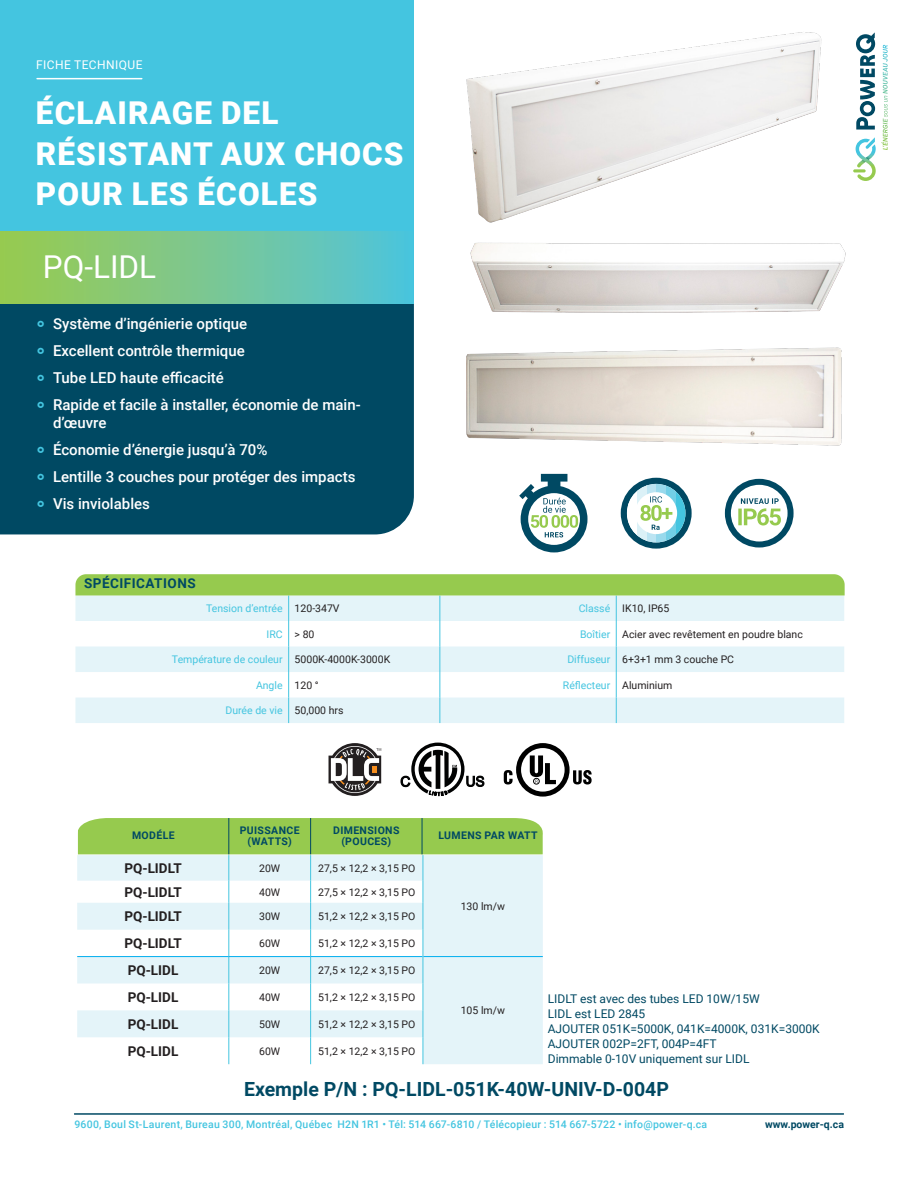
<style>
.page{position:relative;width:918px;height:1188px;background:#fff}
.page>*{position:absolute;margin:0;border:0;box-sizing:border-box;transform-origin:0 0}
.t1{font:900 31.5px/40.5px "Roboto";letter-spacing:.035em;color:#fff}
.t2{font:31.5px "Roboto";color:#fff}
.t3{font:700 19.5px "Roboto";color:#004963}
.t4{font:500 15px/27px "Roboto";color:#fff}
.t5{font:700 13.5px "Roboto";color:#231f20}
.t6{font:700 13.5px "Roboto";letter-spacing:.035em;color:#004963}
.t7{font:12px/15px "Roboto";color:#004963}
.t8{font:12px "Roboto";letter-spacing:.035em;color:#fff}
.t9{font:10.5px "Roboto";color:#231f20}
.t10{font:10.5px "Roboto";color:#44c5e0}
.t11{font:500 10.5px "Roboto";letter-spacing:.02em;color:#44c5e0}
.t12{font:700 10.5px/10.5px "Roboto";letter-spacing:.035em;color:#004963;text-align:center}
.t13{font:700 10.5px "Roboto";color:#004963}
.s1{font-weight:700;font-size:24px;color:#44c5e0}
.s2{color:#231f20}
.s3{color:#44c5e0}
</style>
<div class="page">
<div style="left:0;top:303px;width:414px;height:231px;background:#004963"></div>
<div style="left:0;top:0;width:414px;height:303px;background:#44c5e0"></div>
<div style="left:0;top:231px;width:414px;height:72px;background:linear-gradient(to right,#9dca4c,#51c4db)"></div>
<hr style="left:74px;top:1114px;width:770px;height:1px;background:#004963">
<svg style="left:856px;top:32px;width:19px;height:98px"></svg>
<svg style="left:853px;top:137px;width:23px;height:44px"></svg>
<svg style="left:883px;top:45px;width:5px;height:44px"></svg>
<hr style="left:37px;top:78px;width:105px;height:1px;background:#fff">
<svg style="left:75px;top:574px;width:770px;height:149px"></svg>
<svg style="left:329px;top:743px;width:52px;height:53px"></svg>
<svg style="left:400px;top:743px;width:85px;height:53px"></svg>
<svg style="left:504px;top:743px;width:88px;height:54px"></svg>
<hr style="left:77px;top:956px;width:152px;height:1px;background:#00aeef">
<svg style="left:78px;top:818px;width:465px;height:246px"></svg>
<hr style="left:422px;top:818px;width:1px;height:36px;background:#004963">
<hr style="left:228px;top:818px;width:1px;height:36px;background:#004963">
<hr style="left:310px;top:818px;width:1px;height:36px;background:#004963">
<svg style="left:519px;top:474px;width:69px;height:78px"></svg>
<div style="left:621px;top:478px;width:71px;height:71px;background:#004963;border-radius:50%"></div>
<svg style="left:676px;top:484px;width:9px;height:58px"></svg>
<svg style="left:666px;top:485px;width:10px;height:56px"></svg>
<div style="left:656px;top:484px;width:10px;height:58px;background:#98d9ec"></div>
<div style="left:646px;top:484px;width:10px;height:58px;background:#bbe4f2"></div>
<svg style="left:637px;top:485px;width:9px;height:56px"></svg>
<svg style="left:627px;top:484px;width:10px;height:58px"></svg>
<div style="left:635px;top:492px;width:42px;height:42px;background:#fff;border-radius:50%"></div>
<svg style="left:640px;top:496px;width:32px;height:34px"></svg>
<div style="left:725px;top:479px;width:69px;height:69px;border:6px solid #004963;border-radius:50%"></div>
<svg style="left:738px;top:498px;width:43px;height:28px"></svg>
<img style="left:466px;top:32px;width:356px;height:191px">
<img style="left:470px;top:242px;width:376px;height:71px">
<img style="left:466px;top:347px;width:376px;height:99px">
<p class="t8" style="left:36px;top:56px;width:108px">FICHE TECHNIQUE</p>
<h1 class="t1" style="left:36px;top:92px;width:369px">ÉCLAIRAGE DEL<br>RÉSISTANT AUX CHOCS<br>POUR LES ÉCOLES</h1>
<h1 class="t2" style="left:43px;top:244px;width:115px">PQ-LIDL</h1>
<h3 class="t4" style="left:36px;top:310px;width:326px"><span class="s1">°</span> Système d’ingénierie optique<br><span class="s1">°</span> Excellent contrôle thermique<br><span class="s1">°</span> Tube LED haute efficacité<br><span class="s1">°</span> Rapide et facile à installer, économie de main-</h3>
<h3 class="t4" style="left:36px;top:409px;width:321px;text-indent:17px">d’œuvre<br><span class="s1">°</span> Économie d’énergie jusqu’à 70%<br><span class="s1">°</span> Lentille 3 couches pour protéger des impacts <span class="s1">°</span> Vis inviolables</h3>
<p class="t6" style="left:84px;top:574px;width:113px">SPÉCIFICATIONS</p>
<p class="t10" style="left:206px;top:601px;width:135px">Tension d’entrée <span class="s2">120-347V</span></p>
<p class="t9" style="left:579px;top:601px;width:92px"><span class="s3">Classé</span> IK10, IP65</p>
<p class="t10" style="left:267px;top:627px;width:50px">IRC <span class="s2">&gt; 80</span></p>
<p class="t9" style="left:580px;top:627px;width:224px"><span class="s3">Boîtier</span> Acier avec revêtement en poudre blanc</p>
<p class="t10" style="left:172px;top:652px;width:220px">Température de couleur <span class="s2">5000K-4000K-3000K</span></p>
<p class="t9" style="left:567px;top:652px;width:168px"><span class="s3">Diffuseur</span> 6+3+1 mm 3 couche PC</p>
<p class="t10" style="left:256px;top:678px;width:64px">Angle <span class="s2">120 °</span></p>
<p class="t10" style="left:563px;top:678px;width:111px">Réflecteur <span class="s2">Aluminium</span></p>
<p class="t10" style="left:226px;top:703px;width:120px">Durée de vie <span class="s2">50,000 hrs</span></p>
<p class="t12" style="left:132px;top:830px;width:44px">MODÉLE</p>
<p class="t12" style="left:240px;top:825px;width:61px">PUISSANCE (WATTS)</p>
<p class="t12" style="left:333px;top:825px;width:68px">DIMENSIONS (POUCES)</p>
<p class="t12" style="left:438px;top:830px;width:101px">LUMENS PAR WATT</p>
<p class="t5" style="left:124px;top:859px;width:59px">PQ-LIDLT</p>
<p class="t9" style="left:259px;top:861px;width:23px">20W</p>
<p class="t9" style="left:318px;top:861px;width:99px">27,5 × 12,2 × 3,15 PO</p>
<p class="t5" style="left:124px;top:883px;width:59px">PQ-LIDLT</p>
<p class="t9" style="left:259px;top:885px;width:23px">40W</p>
<p class="t9" style="left:318px;top:885px;width:99px">27,5 × 12,2 × 3,15 PO</p>
<p class="t5" style="left:124px;top:907px;width:59px">PQ-LIDLT</p>
<p class="t9" style="left:259px;top:909px;width:23px">30W</p>
<p class="t9" style="left:318px;top:909px;width:99px">51,2 × 12,2 × 3,15 PO</p>
<p class="t5" style="left:124px;top:934px;width:59px">PQ-LIDLT</p>
<p class="t9" style="left:259px;top:936px;width:23px">60W</p>
<p class="t9" style="left:318px;top:936px;width:99px">51,2 × 12,2 × 3,15 PO</p>
<p class="t5" style="left:128px;top:961px;width:52px">PQ-LIDL</p>
<p class="t9" style="left:259px;top:963px;width:23px">20W</p>
<p class="t9" style="left:318px;top:963px;width:99px">27,5 × 12,2 × 3,15 PO</p>
<p class="t9" style="left:461px;top:899px;width:46px">130 lm/w</p>
<p class="t5" style="left:128px;top:988px;width:52px">PQ-LIDL</p>
<p class="t9" style="left:259px;top:990px;width:23px">40W</p>
<p class="t9" style="left:318px;top:990px;width:99px">51,2 × 12,2 × 3,15 PO</p>
<p class="t5" style="left:128px;top:1015px;width:52px">PQ-LIDL</p>
<p class="t9" style="left:259px;top:1017px;width:23px">50W</p>
<p class="t9" style="left:318px;top:1017px;width:99px">51,2 × 12,2 × 3,15 PO</p>
<p class="t5" style="left:128px;top:1042px;width:52px">PQ-LIDL</p>
<p class="t9" style="left:259px;top:1044px;width:23px">60W</p>
<p class="t9" style="left:318px;top:1044px;width:99px">51,2 × 12,2 × 3,15 PO</p>
<p class="t7" style="left:548px;top:991px;width:274px">LIDLT est avec des tubes LED 10W/15W<br>LIDL est LED 2845<br>AJOUTER 051K=5000K, 041K=4000K, 031K=3000K<br>AJOUTER 002P=2FT, 004P=4FT<br>Dimmable 0-10V uniquement sur LIDL</p>
<h2 class="t3" style="left:244px;top:1076px;width:427px">Exemple P/N : PQ-LIDL-051K-40W-UNIV-D-004P</h2>
<p class="t9" style="left:461px;top:1003px;width:46px">105 lm/w</p>
<p class="t11" style="left:74px;top:1117px;width:634px">9600, Boul St-Laurent, Bureau 300, Montréal, Québec H2N 1R1 • Tél: 514 667-6810 / Télécopieur : 514 667-5722 • info@power-q.ca</p>
<p class="t13" style="left:765px;top:1117px;width:80px">www.power-q.ca</p>
</div>
